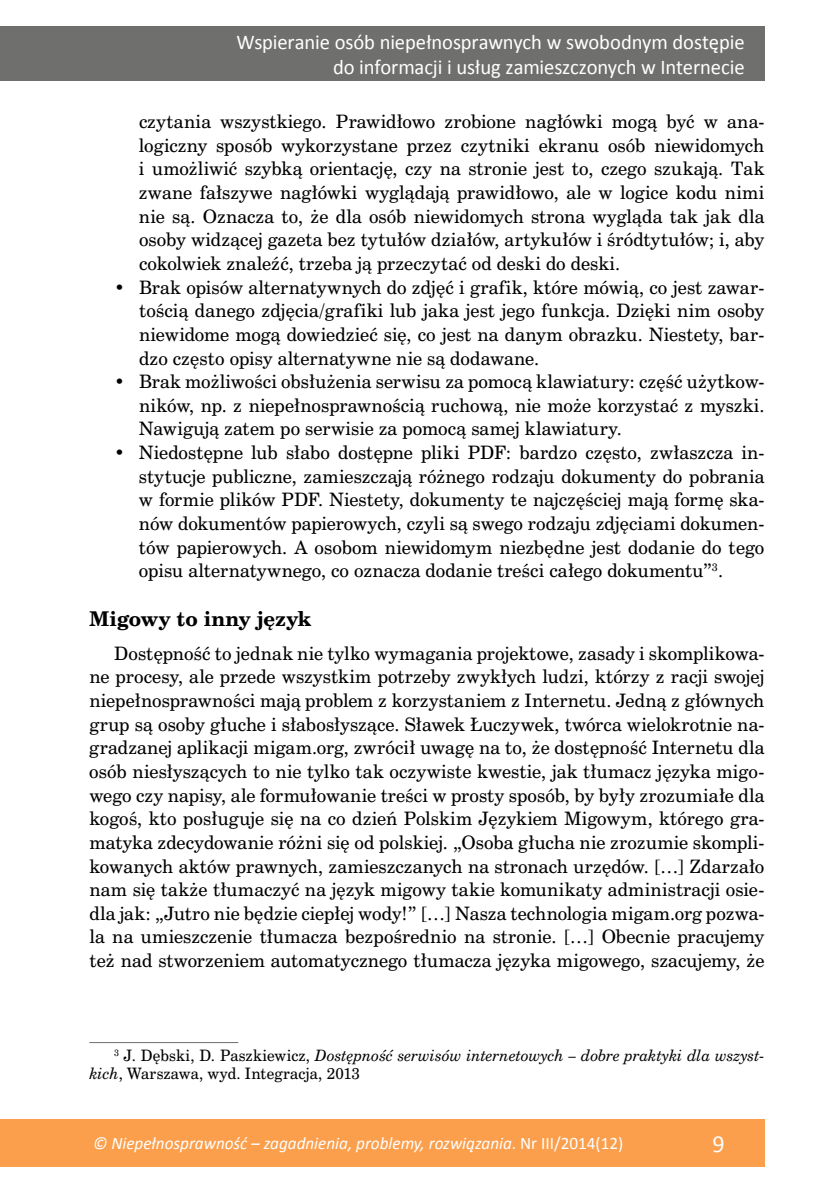
<style>
.page{position:relative;width:834px;height:1191px;background:#fff}
.page>*{position:absolute;margin:0;border:0;box-sizing:border-box;transform-origin:0 0}
.t1{font:24.5px "Calibri";color:#fff}
.t2{font:21px/25.4px "Calibri";letter-spacing:-.005em;color:#fff;text-align:right}
.t3{font:700 19.25px "Cent Schbook PL";color:#000}
.t4{font:17.5px/23.6px "Cent Schbook PL";letter-spacing:.005em;color:#000;text-align:justify}
.t5{font:italic 17.5px "Calibri";color:#fff}
.t6{font:italic 14.88px/18.4px "Cent Schbook PL";letter-spacing:.005em;color:#000}
.s1{font-style:normal}
</style>
<div class="page">
<div style="left:0;top:1119px;width:764px;height:47px;background:#fc9f4c"></div>
<div style="left:0;top:26px;width:764px;height:55px;background:#6f6f6e"></div>
<hr style="left:89px;top:1042px;width:149px;height:1px;background:#6f6f6e">
<p class="t2" style="left:236px;top:29px;width:509px">Wspieranie osób niepełnosprawnych w swobodnym dostępie do informacji i usług zamieszczonych w Internecie</p>
<p class="t4" style="left:139px;top:110px;width:627px">czytania wszystkiego. Prawidłowo zrobione nagłówki mogą być w ana&shy;logiczny sposób wykorzystane przez czytniki ekranu osób niewidomych i umożliwić szybką orientację, czy na stronie jest to, czego szukają. Tak zwane fałszywe nagłówki wyglądają prawidłowo, ale w logice kodu nimi nie są. Oznacza to, że dla osób niewidomych strona wygląda tak jak dla osoby widzącej gazeta bez tytułów działów, artykułów i śródtytułów; i, aby cokolwiek znaleźć, trzeba ją przeczytać od deski do deski.</p>
<p class="t4" style="left:139px;top:275px;width:627px;text-indent:-25px">• Brak opisów alternatywnych do zdjęć i grafik, które mówią, co jest zawar&shy;tością danego zdjęcia/grafiki lub jaka jest jego funkcja. Dzięki nim osoby niewidome mogą dowiedzieć się, co jest na danym obrazku. Niestety, bar&shy;dzo często opisy alternatywne nie są dodawane.</p>
<p class="t4" style="left:139px;top:369px;width:627px;text-indent:-25px">• Brak możliwości obsłużenia serwisu za pomocą klawiatury: część użytkow&shy;ników, np. z niepełnosprawnością ruchową, nie może korzystać z myszki.<br>Nawigują zatem po serwisie za pomocą samej klawiatury.</p>
<p class="t4" style="left:139px;top:440px;width:627px;text-indent:-25px">• Niedostępne lub słabo dostępne pliki PDF: bardzo często, zwłaszcza in&shy;stytucje publiczne, zamieszczają różnego rodzaju dokumenty do pobrania w formie plików PDF. Niestety, dokumenty te najczęściej mają formę ska&shy;nów dokumentów papierowych, czyli są swego rodzaju zdjęciami dokumen&shy;tów papierowych. A osobom niewidomym niezbędne jest dodanie do tego opisu alternatywnego, co oznacza dodanie treści całego dokumentu”<sup>3</sup>.</p>
<p class="t3" style="left:89px;top:606px;width:223px">Migowy to inny język</p>
<p class="t4" style="left:89px;top:641px;width:676px;text-indent:25px">Dostępność to jednak nie tylko wymagania projektowe, zasady i skomplikowa&shy;ne procesy, ale przede wszystkim potrzeby zwykłych ludzi, którzy z racji swojej niepełnosprawności mają problem z korzystaniem z Internetu. Jedną z głównych grup są osoby głuche i słabosłyszące. Sławek Łuczywek, twórca wielokrotnie na&shy;gradzanej aplikacji migam.org, zwrócił uwagę na to, że dostępność Internetu dla osób niesłyszących to nie tylko tak oczywiste kwestie, jak tłumacz języka migo&shy;wego czy napisy, ale formułowanie treści w prosty sposób, by były zrozumiałe dla kogoś, kto posługuje się na co dzień Polskim Językiem Migowym, którego gra&shy;matyka zdecydowanie różni się od polskiej. „Osoba głucha nie zrozumie skompli&shy;kowanych aktów prawnych, zamieszczanych na stronach urzędów. […] Zdarzało nam się także tłumaczyć na język migowy takie komunikaty administracji osie&shy;dla jak: „Jutro nie będzie ciepłej wody!” […] Nasza technologia migam.org pozwa&shy;la na umieszczenie tłumacza bezpośrednio na stronie. […] Obecnie pracujemy też nad stworzeniem automatycznego tłumacza języka migowego, szacujemy, że</p>
<p class="t6" style="left:89px;top:1046px;width:676px;text-indent:25px"><sup>3</sup> <span class="s1">J. Dębski, D. Paszkiewicz,</span> Dostępność serwisów internetowych – dobre praktyki dla wszyst&shy;kich<span class="s1">, Warszawa, wyd. Integracja, 2013</span></p>
<p class="t5" style="left:93px;top:1131px;width:531px">© Niepełnosprawność – zagadnienia, problemy, rozwiązania<span class="s1">. Nr III/2014(12)</span></p>
<h1 class="t1" style="left:712px;top:1126px;width:14px">9</h1>
</div>
